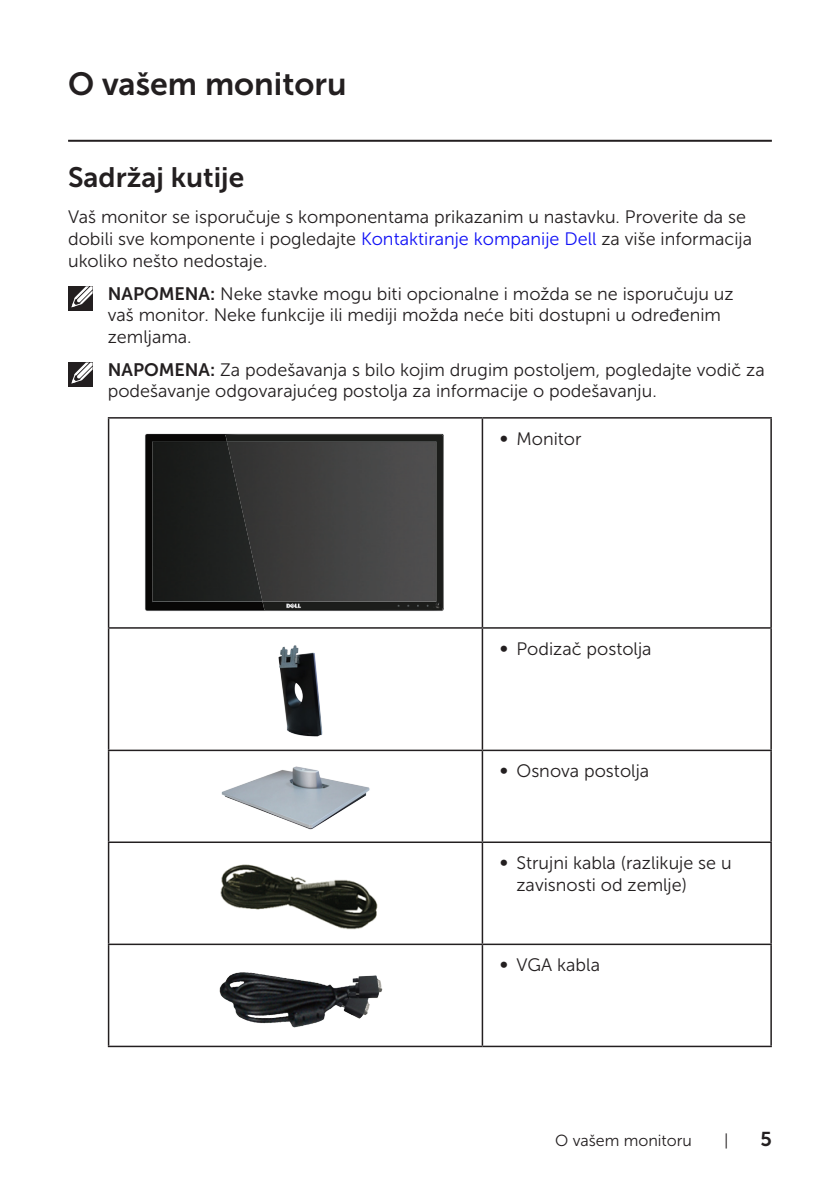
<style>
.page{position:relative;width:840px;height:1191px;background:#fff}
.page>*{position:absolute;margin:0;border:0;box-sizing:border-box;transform-origin:0 0}
.Head_1{font:32px "Museo Sans For Dell 700";color:#231f20}
.Head_2{font:28px "Museo Sans For Dell 700";color:#231f20}
.pages{font:20px "Museo Sans For Dell 700";color:#231f20}
.text{font:18px/21.6px "Museo Sans For Dell 300";color:#231f20}
.pages-2{font:16px "Museo Sans For Dell 300";color:#231f20}
.s1{color:#1111f6}
.s2{font-family:"Museo Sans For Dell 700"}
</style>
<div class="page">
<hr style="left:68px;top:140px;width:703px;height:2px;background:#231f20">
<div style="left:68px;top:286px;width:24px;height:25px;background:#231f20"></div>
<svg style="left:71px;top:286px;width:22px;height:22px"></svg>
<div style="left:68px;top:363px;width:24px;height:24px;background:#231f20"></div>
<svg style="left:70px;top:362px;width:23px;height:22px"></svg>
<hr style="left:108px;top:417px;width:374px;height:1px;background:#231f20">
<hr style="left:108px;top:418px;width:1px;height:209px;background:#231f20">
<hr style="left:482px;top:417px;width:289px;height:1px;background:#231f20">
<hr style="left:481px;top:418px;width:2px;height:209px;background:#231f20">
<hr style="left:770px;top:418px;width:1px;height:209px;background:#231f20">
<hr style="left:108px;top:627px;width:374px;height:1px;background:#231f20">
<hr style="left:108px;top:628px;width:1px;height:121px;background:#231f20">
<hr style="left:482px;top:627px;width:289px;height:1px;background:#231f20">
<hr style="left:481px;top:628px;width:2px;height:121px;background:#231f20">
<hr style="left:770px;top:628px;width:1px;height:121px;background:#231f20">
<hr style="left:108px;top:749px;width:374px;height:2px;background:#231f20">
<hr style="left:108px;top:751px;width:1px;height:90px;background:#231f20">
<hr style="left:482px;top:749px;width:289px;height:2px;background:#231f20">
<hr style="left:481px;top:751px;width:2px;height:90px;background:#231f20">
<hr style="left:770px;top:751px;width:1px;height:90px;background:#231f20">
<hr style="left:108px;top:841px;width:374px;height:2px;background:#231f20">
<hr style="left:108px;top:843px;width:1px;height:100px;background:#231f20">
<hr style="left:482px;top:841px;width:289px;height:2px;background:#231f20">
<hr style="left:481px;top:843px;width:2px;height:100px;background:#231f20">
<hr style="left:770px;top:843px;width:1px;height:100px;background:#231f20">
<hr style="left:108px;top:943px;width:374px;height:2px;background:#231f20">
<hr style="left:108px;top:945px;width:1px;height:100px;background:#231f20">
<hr style="left:482px;top:943px;width:289px;height:2px;background:#231f20">
<hr style="left:481px;top:945px;width:2px;height:100px;background:#231f20">
<hr style="left:770px;top:945px;width:1px;height:100px;background:#231f20">
<hr style="left:108px;top:1045px;width:374px;height:2px;background:#231f20">
<hr style="left:482px;top:1045px;width:289px;height:2px;background:#231f20">
<img style="left:145px;top:433px;width:299px;height:178px">
<div style="left:152px;top:442px;width:73px;height:159px;background:#1b1c1b"></div>
<img style="left:225px;top:434px;width:218px;height:176px">
<img style="left:227px;top:442px;width:209px;height:159px">
<img style="left:278px;top:645px;width:45px;height:92px">
<img style="left:221px;top:766px;width:149px;height:64px">
<img style="left:220px;top:864px;width:158px;height:66px">
<img style="left:219px;top:972px;width:164px;height:56px">
<p class="Head_1" style="left:68px;top:66px;width:280px">O vašem monitoru</p>
<p class="Head_2" style="left:68px;top:162px;width:177px">Sadržaj kutije</p>
<p class="text" style="left:68px;top:207px;width:685px">Vaš monitor se isporučuje s komponentama prikazanim u nastavku. Proverite da se dobili sve komponente i pogledajte <span class="s1">Kontaktiranje kompanije Dell</span> za više informacija ukoliko nešto nedostaje.</p>
<p class="text" style="left:108px;top:283px;width:627px"><span class="s2">NAPOMENA:</span> Neke stavke mogu biti opcionalne i možda se ne isporučuju uz vaš monitor. Neke funkcije ili mediji možda neće biti dostupni u određenim zemljama.</p>
<p class="text" style="left:108px;top:359px;width:658px"><span class="s2">NAPOMENA:</span> Za podešavanja s bilo kojim drugim postoljem, pogledajte vodič za podešavanje odgovarajućeg postolja za informacije o podešavanju.</p>
<p class="text" style="left:499px;top:427px;width:84px">∞ Monitor</p>
<p class="text" style="left:499px;top:637px;width:153px">∞ Podizač postolja</p>
<p class="text" style="left:499px;top:760px;width:151px">∞ Osnova postolja</p>
<p class="text" style="left:516px;top:852px;width:216px;text-indent:-17px">∞ Strujni kabla (razlikuje se u zavisnosti od zemlje)</p>
<p class="text" style="left:499px;top:954px;width:102px">∞ VGA kabla</p>
<p class="pages-2" style="left:555px;top:1131px;width:138px">O vašem monitoru</p>
<p class="pages-2" style="left:723px;top:1131px;width:6px">|</p>
<p class="pages" style="left:760px;top:1127px;width:13px">5</p>
</div>
